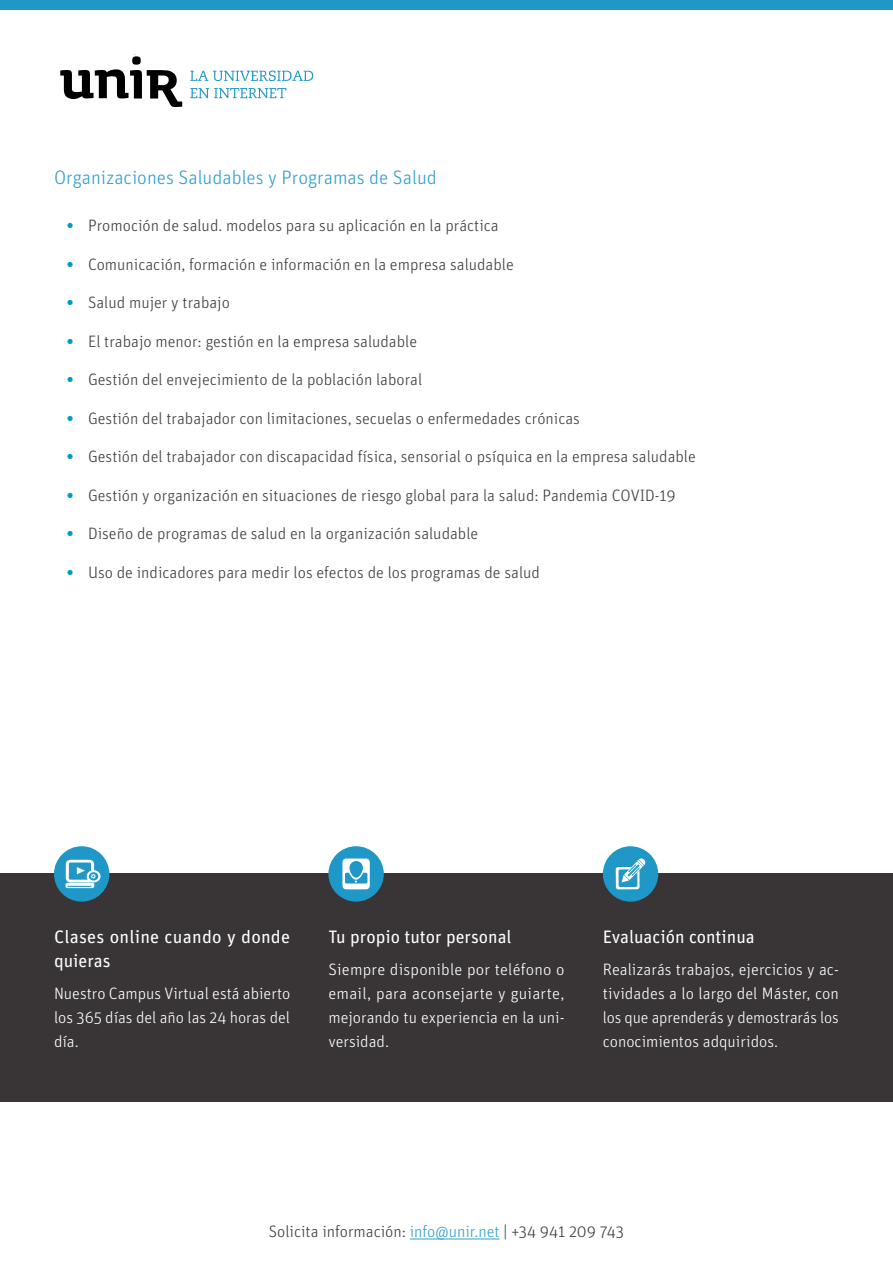
<style>
.page{position:relative;width:893px;height:1263px;background:#fff}
.page>*{position:absolute;margin:0;border:0;box-sizing:border-box;transform-origin:0 0}
.párrafo_AZUL{font:300 19.5px "Unit OT";color:#329fcb}
.pie_iconos_titular{font:18px/24px "Unit OT";color:#fff}
.t1{font:300 16.5px "Unit OT";color:#3e3e3f}
.pie_iconos_texto{font:300 16.5px/24px "Unit OT";color:#fff;text-align:justify}
.s1{font-weight:700;color:#009bc5}
.s2{color:#329fcb}
</style>
<div class="page">
<hr style="left:410px;top:1238px;width:90px;height:1px;background:#329fcb">
<div style="left:0;top:0;width:893px;height:10px;background:#1f97c7"></div>
<svg style="left:60px;top:56px;width:122px;height:51px"></svg>
<svg style="left:190px;top:71px;width:123px;height:10px"></svg>
<svg style="left:190px;top:88px;width:96px;height:10px"></svg>
<div style="left:0;top:873px;width:893px;height:228px;background:#393536"></div>
<div style="left:54px;top:846px;width:55px;height:56px;background:#1f97c7;border-radius:50%"></div>
<svg style="left:65px;top:860px;width:36px;height:28px"></svg>
<div style="left:328px;top:846px;width:56px;height:56px;background:#1f97c7;border-radius:50%"></div>
<svg style="left:342px;top:858px;width:28px;height:31px"></svg>
<div style="left:603px;top:846px;width:55px;height:56px;background:#1f97c7;border-radius:50%"></div>
<svg style="left:616px;top:858px;width:30px;height:31px"></svg>
<p class="párrafo_AZUL" style="left:54px;top:166px;width:384px">Organizaciones Saludables y Programas de Salud</p>
<p class="t1" style="left:67px;top:216px;width:433px"><span class="s1">•</span> Promoción de salud. modelos para su aplicación en la práctica</p>
<p class="t1" style="left:67px;top:254px;width:449px"><span class="s1">•</span> Comunicación, formación e información en la empresa saludable</p>
<p class="t1" style="left:67px;top:293px;width:165px"><span class="s1">•</span> Salud mujer y trabajo</p>
<p class="t1" style="left:67px;top:331px;width:352px"><span class="s1">•</span> El trabajo menor: gestión en la empresa saludable</p>
<p class="t1" style="left:67px;top:370px;width:357px"><span class="s1">•</span> Gestión del envejecimiento de la población laboral</p>
<p class="t1" style="left:67px;top:408px;width:515px"><span class="s1">•</span> Gestión del trabajador con limitaciones, secuelas o enfermedades crónicas</p>
<p class="t1" style="left:67px;top:447px;width:631px"><span class="s1">•</span> Gestión del trabajador con discapacidad física, sensorial o psíquica en la empresa saludable</p>
<p class="t1" style="left:67px;top:486px;width:610px"><span class="s1">•</span> Gestión y organización en situaciones de riesgo global para la salud: Pandemia COVID-19</p>
<p class="t1" style="left:67px;top:524px;width:413px"><span class="s1">•</span> Diseño de programas de salud en la organización saludable</p>
<p class="t1" style="left:67px;top:563px;width:475px"><span class="s1">•</span> Uso de indicadores para medir los efectos de los programas de salud</p>
<p class="pie_iconos_titular" style="left:54px;top:924px;width:238px">Clases online cuando y donde quieras</p>
<p class="pie_iconos_texto" style="left:54px;top:982px;width:238px">Nuestro Campus Virtual está abierto los 365 días del año las 24 horas del día.</p>
<p class="pie_iconos_titular" style="left:328px;top:924px;width:185px">Tu propio tutor personal</p>
<p class="pie_iconos_texto" style="left:328px;top:957px;width:238px">Siempre disponible por teléfono o email, para aconsejarte y guiarte, mejorando tu experiencia en la uni&shy;versidad.</p>
<p class="pie_iconos_titular" style="left:603px;top:924px;width:153px">Evaluación continua</p>
<p class="pie_iconos_texto" style="left:603px;top:957px;width:238px">Realizarás trabajos, ejercicios y ac&shy;tividades a lo largo del Máster, con los que aprenderás y demostrarás los conocimientos adquiridos.</p>
<p class="t1" style="left:269px;top:1222px;width:357px">Solicita información: <span class="s2">info@unir.net</span> | +34 941 209 743</p>
</div>
